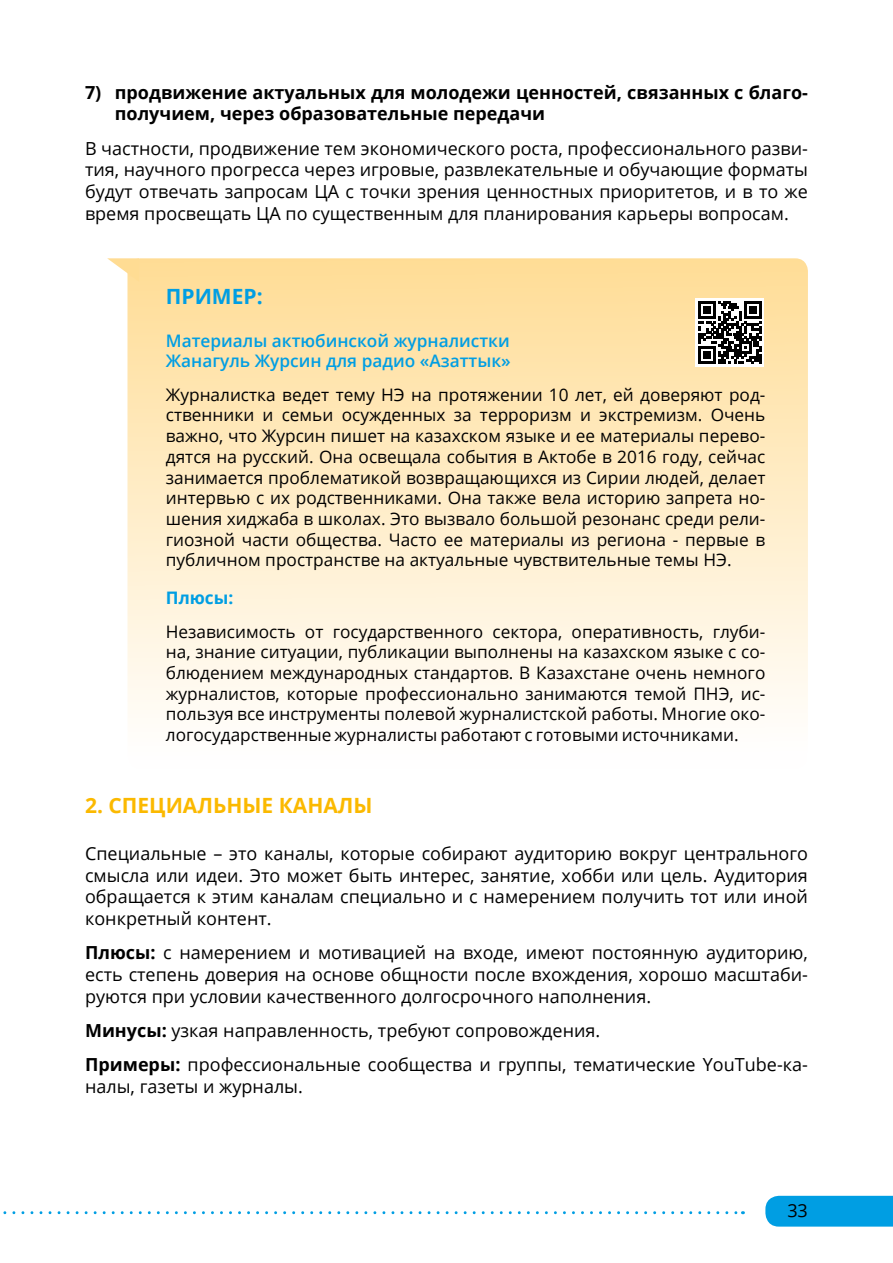
<style>
.page{position:relative;width:893px;height:1263px;background:#fff}
.page>*{position:absolute;margin:0;border:0;box-sizing:border-box;transform-origin:0 0}
.t1{font:700 21px "Open Sans";color:#fbb900}
.t2{font:700 21px "Open Sans";color:#009ee3}
.t3{font:18px/21.6px "Open Sans";color:#000;text-align:justify}
.t4{font:700 18px/21.6px "Open Sans";color:#000}
.t5{font:17.25px/20.7px "Open Sans";color:#000;text-align:justify}
.t6{font:600 17.25px/20.7px "Open Sans";color:#009ee3}
.t7{font:700 17.25px "Open Sans";color:#009ee3}
.s1{font-weight:700}
</style>
<div class="page">
<div style="left:765px;top:1196px;width:128px;height:30px;background:#009ee3"></div>
<svg style="left:3px;top:1211px;width:740px;height:3px"></svg>
<div style="left:127px;top:258px;width:681px;height:512px;background:linear-gradient(to bottom,#ffdd96,#fff);border-radius:13px"></div>
<svg style="left:107px;top:258px;width:32px;height:24px"></svg>
<div style="left:696px;top:298px;width:68px;height:68px;background:#fff"></div>
<svg style="left:698px;top:301px;width:63px;height:63px"></svg>
<p class="t4" style="left:115px;top:81px;width:695px;text-indent:-30px">7) продвижение актуальных для молодежи ценностей, связанных с благо&shy;получием, через образовательные передачи</p>
<p class="t3" style="left:85px;top:137px;width:724px">В частности, продвижение тем экономического роста, профессионального разви&shy;тия, научного прогресса через игровые, развлекательные и обучающие форматы будут отвечать запросам ЦА с точки зрения ценностных приоритетов, и в то же время просвещать ЦА по существенным для планирования карьеры вопросам.</p>
<p class="t2" style="left:166px;top:282px;width:98px">ПРИМЕР:</p>
<p class="t6" style="left:166px;top:330px;width:346px">Материалы актюбинской журналистки<br>Жанагуль Журсин для радио «Азаттык»</p>
<p class="t5" style="left:166px;top:384px;width:601px">Журналистка ведет тему НЭ на протяжении 10 лет, ей доверяют род&shy;ственники и семьи осужденных за терроризм и экстремизм. Очень важно, что Журсин пишет на казахском языке и ее материалы перево&shy;дятся на русский. Она освещала события в Актобе в 2016 году, сейчас занимается проблематикой возвращающихся из Сирии людей, делает интервью с их родственниками. Она также вела историю запрета но&shy;шения хиджаба в школах. Это вызвало большой резонанс среди рели&shy;гиозной части общества. Часто ее материалы из региона - первые в публичном пространстве на актуальные чувствительные темы НЭ.</p>
<p class="t7" style="left:166px;top:586px;width:69px">Плюсы:</p>
<p class="t5" style="left:166px;top:620px;width:601px">Независимость от государственного сектора, оперативность, глуби&shy;на, знание ситуации, публикации выполнены на казахском языке с со&shy;блюдением международных стандартов. В Казахстане очень немного журналистов, которые профессионально занимаются темой ПНЭ, ис&shy;пользуя все инструменты полевой журналистской работы. Многие око&shy;логосударственные журналисты работают с готовыми источниками.</p>
<p class="t1" style="left:85px;top:791px;width:289px">2. СПЕЦИАЛЬНЫЕ КАНАЛЫ</p>
<p class="t3" style="left:85px;top:842px;width:724px">Специальные – это каналы, которые собирают аудиторию вокруг центрального смысла или идеи. Это может быть интерес, занятие, хобби или цель. Аудитория обращается к этим каналам специально и с намерением получить тот или иной конкретный контент.</p>
<p class="t3" style="left:85px;top:941px;width:724px"><span class="s1">Плюсы:</span> с намерением и мотивацией на входе, имеют постоянную аудиторию, есть степень доверия на основе общности после вхождения, хорошо масштаби&shy;руются при условии качественного долгосрочного наполнения.</p>
<p class="t3" style="left:85px;top:1013px;width:724px;line-height:34.3px"><span class="s1">Минусы:</span> узкая направленность, требуют сопровождения.<br><span class="s1">Примеры:</span> профессиональные сообщества и группы, тематические YouTube-ка-</p>
<p class="t3" style="left:85px;top:1075px;width:219px">налы, газеты и журналы.</p>
<p class="t3" style="left:787px;top:1199px;width:22px">33</p>
</div>
